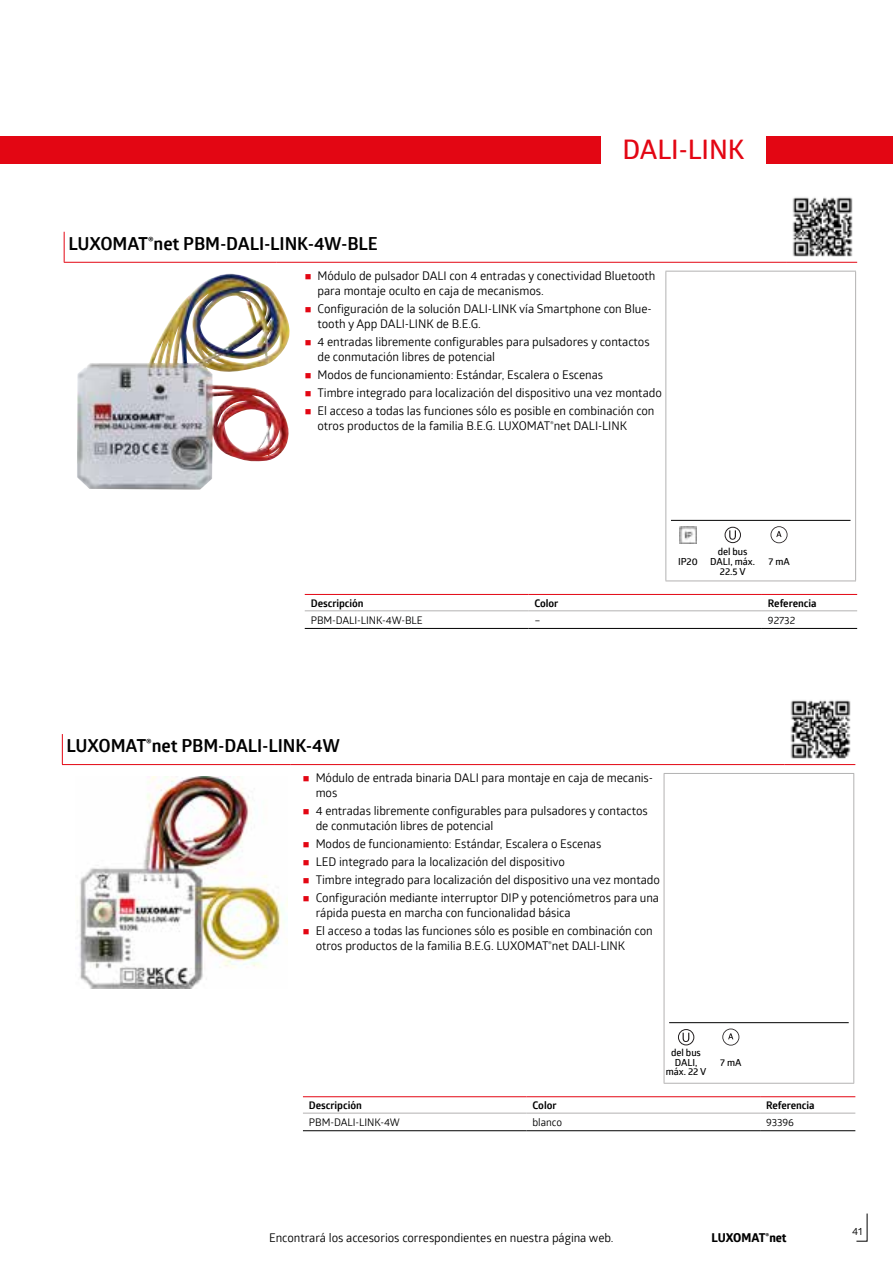
<style>
.page{position:relative;width:893px;height:1263px;background:#fff}
.page>*{position:absolute;margin:0;border:0;box-sizing:border-box;transform-origin:0 0}
.t1{font:600 27px "Glober";letter-spacing:-.005em;color:#e30613}
.t2{font:700 18px "Glober";letter-spacing:-.005em;color:#000}
.t3{font:12px/18px "Glober";letter-spacing:-.005em;color:#000}
.t4{font:700 12px "Globerx";color:#000}
.t5{font:10.5px "Glober";letter-spacing:-.005em;color:#000}
.t6{font:700 10.5px "Glober";letter-spacing:-.005em;color:#000}
.t7{font:600 9.75px/9.8px "Glober";letter-spacing:-.005em;color:#000;text-align:center}
</style>
<div class="page">
<div style="left:0;top:136px;width:893px;height:28px;background:#e30613"></div>
<svg style="left:856px;top:1213px;width:12px;height:29px"></svg>
<div style="left:601px;top:132px;width:164px;height:36px;background:#fff"></div>
<hr style="left:786px;top:262px;width:71px;height:1px;background:#e30613">
<hr style="left:64px;top:232px;width:1px;height:30px;background:#e30613">
<hr style="left:64px;top:262px;width:213px;height:1px;background:#e30613">
<svg style="left:277px;top:262px;width:15px;height:1px"></svg>
<hr style="left:292px;top:262px;width:494px;height:1px;background:#e30613">
<img style="left:792px;top:197px;width:61px;height:60px">
<img style="left:77px;top:274px;width:213px;height:216px">
<hr style="left:665px;top:271px;width:1px;height:309px;background:#b3b2b2">
<hr style="left:665px;top:271px;width:191px;height:1px;background:#b3b2b2">
<hr style="left:855px;top:271px;width:1px;height:309px;background:#b3b2b2">
<hr style="left:665px;top:580px;width:191px;height:1px;background:#b3b2b2">
<hr style="left:671px;top:520px;width:179px;height:1px;background:#000">
<img style="left:679px;top:526px;width:17px;height:17px">
<div style="left:725px;top:527px;width:16px;height:16px;border:1px solid #231f20;border-radius:50%"></div>
<svg style="left:729px;top:530px;width:7px;height:10px"></svg>
<svg style="left:770px;top:526px;width:17px;height:17px"></svg>
<hr style="left:305px;top:628px;width:223px;height:1px;background:#000">
<hr style="left:528px;top:628px;width:234px;height:1px;background:#000">
<hr style="left:762px;top:628px;width:95px;height:1px;background:#000">
<hr style="left:305px;top:594px;width:223px;height:1px;background:#e30613">
<hr style="left:305px;top:610px;width:223px;height:1px;background:#b3b2b2">
<hr style="left:528px;top:610px;width:234px;height:1px;background:#b3b2b2">
<hr style="left:762px;top:610px;width:95px;height:1px;background:#b3b2b2">
<hr style="left:528px;top:594px;width:234px;height:1px;background:#e30613">
<hr style="left:762px;top:594px;width:95px;height:1px;background:#e30613">
<hr style="left:784px;top:764px;width:71px;height:1px;background:#e30613">
<hr style="left:62px;top:734px;width:1px;height:30px;background:#e30613">
<hr style="left:62px;top:764px;width:213px;height:1px;background:#e30613">
<svg style="left:275px;top:764px;width:15px;height:1px"></svg>
<hr style="left:290px;top:764px;width:494px;height:1px;background:#e30613">
<img style="left:790px;top:700px;width:61px;height:59px">
<img style="left:79px;top:776px;width:209px;height:213px">
<hr style="left:664px;top:774px;width:1px;height:309px;background:#b3b2b2">
<hr style="left:664px;top:773px;width:190px;height:1px;background:#b3b2b2">
<hr style="left:853px;top:774px;width:1px;height:309px;background:#b3b2b2">
<hr style="left:664px;top:1083px;width:190px;height:1px;background:#b3b2b2">
<hr style="left:669px;top:1022px;width:180px;height:1px;background:#000">
<div style="left:678px;top:1029px;width:16px;height:16px;border:1px solid #231f20;border-radius:50%"></div>
<svg style="left:683px;top:1033px;width:6px;height:9px"></svg>
<svg style="left:722px;top:1028px;width:17px;height:17px"></svg>
<svg style="left:303px;top:1097px;width:552px;height:16px"></svg>
<hr style="left:303px;top:1130px;width:223px;height:1px;background:#000">
<hr style="left:526px;top:1130px;width:234px;height:1px;background:#000">
<hr style="left:760px;top:1130px;width:95px;height:1px;background:#000">
<hr style="left:303px;top:1096px;width:223px;height:1px;background:#e30613">
<hr style="left:303px;top:1113px;width:223px;height:1px;background:#b3b2b2">
<hr style="left:526px;top:1113px;width:234px;height:1px;background:#b3b2b2">
<hr style="left:760px;top:1113px;width:95px;height:1px;background:#b3b2b2">
<hr style="left:526px;top:1096px;width:234px;height:1px;background:#e30613">
<hr style="left:760px;top:1096px;width:95px;height:1px;background:#e30613">
<h1 class="t1" style="left:622px;top:131px;width:123px">DALI-LINK</h1>
<h2 class="t2" style="left:68px;top:230px;width:311px">LUXOMAT<sup>®</sup>net PBM-DALI-LINK-4W-BLE</h2>
<p class="t3" style="left:317px;top:268px;width:339px;line-height:15px">Módulo de pulsador DALI con 4 entradas y conectividad Bluetooth para montaje oculto en caja de mecanismos.</p>
<p class="t3" style="left:317px;top:301px;width:336px;line-height:15px">Configuración de la solución DALI-LINK vía Smartphone con Blue&shy;tooth y App DALI-LINK de B.E.G.</p>
<p class="t3" style="left:317px;top:334px;width:334px;line-height:15px">4 entradas libremente configurables para pulsadores y contactos de conmutación libres de potencial</p>
<p class="t3" style="left:317px;top:365px;width:346px">Modos de funcionamiento: Estándar, Escalera o Escenas<br>Timbre integrado para localización del dispositivo una vez montado<br>El acceso a todas las funciones sólo es posible en combinación con</p>
<p class="t3" style="left:317px;top:416px;width:311px">otros productos de la familia B.E.G. LUXOMAT<sup>®</sup>net DALI-LINK</p>
<p class="t7" style="left:678px;top:556px;width:21px">IP20</p>
<p class="t7" style="left:710px;top:547px;width:46px">del bus<br>DALI, máx.<br>22.5 V</p>
<p class="t7" style="left:768px;top:556px;width:23px">7 mA</p>
<p class="t6" style="left:311px;top:595px;width:54px">Descripción</p>
<p class="t6" style="left:534px;top:595px;width:26px">Color</p>
<p class="t6" style="left:768px;top:595px;width:50px">Referencia</p>
<p class="t5" style="left:311px;top:613px;width:113px">PBM-DALI-LINK-4W-BLE</p>
<p class="t5" style="left:534px;top:613px;width:8px">–</p>
<p class="t5" style="left:768px;top:613px;width:29px">92732</p>
<h2 class="t2" style="left:67px;top:733px;width:275px">LUXOMAT<sup>®</sup>net PBM-DALI-LINK-4W</h2>
<p class="t3" style="left:316px;top:770px;width:339px;line-height:15px">Módulo de entrada binaria DALI para montaje en caja de mecanis&shy;mos</p>
<p class="t3" style="left:316px;top:803px;width:334px;line-height:15px">4 entradas libremente configurables para pulsadores y contactos de conmutación libres de potencial</p>
<p class="t3" style="left:316px;top:835px;width:346px">Modos de funcionamiento: Estándar, Escalera o Escenas<br>LED integrado para la localización del dispositivo<br>Timbre integrado para localización del dispositivo una vez montado Configuración mediante interruptor DIP y potenciómetros para una</p>
<p class="t3" style="left:316px;top:904px;width:339px">rápida puesta en marcha con funcionalidad básica<br>El acceso a todas las funciones sólo es posible en combinación con</p>
<p class="t3" style="left:316px;top:937px;width:311px">otros productos de la familia B.E.G. LUXOMAT<sup>®</sup>net DALI-LINK</p>
<p class="t7" style="left:666px;top:1047px;width:42px">del bus<br>DALI, máx. 22 V</p>
<p class="t7" style="left:720px;top:1057px;width:23px">7 mA</p>
<p class="t6" style="left:309px;top:1098px;width:54px">Descripción</p>
<p class="t6" style="left:532px;top:1098px;width:26px">Color</p>
<p class="t6" style="left:766px;top:1098px;width:50px">Referencia</p>
<p class="t5" style="left:309px;top:1115px;width:93px">PBM-DALI-LINK-4W</p>
<p class="t5" style="left:532px;top:1115px;width:31px">blanco</p>
<p class="t5" style="left:766px;top:1115px;width:29px">93396</p>
<p class="t3" style="left:269px;top:1228px;width:346px">Encontrará los accesorios correspondientes en nuestra página web.</p>
<p class="t4" style="left:712px;top:1229px;width:77px">LUXOMAT<sup>®</sup>net</p>
<p class="t5" style="left:852px;top:1224px;width:12px">41</p>
</div>
